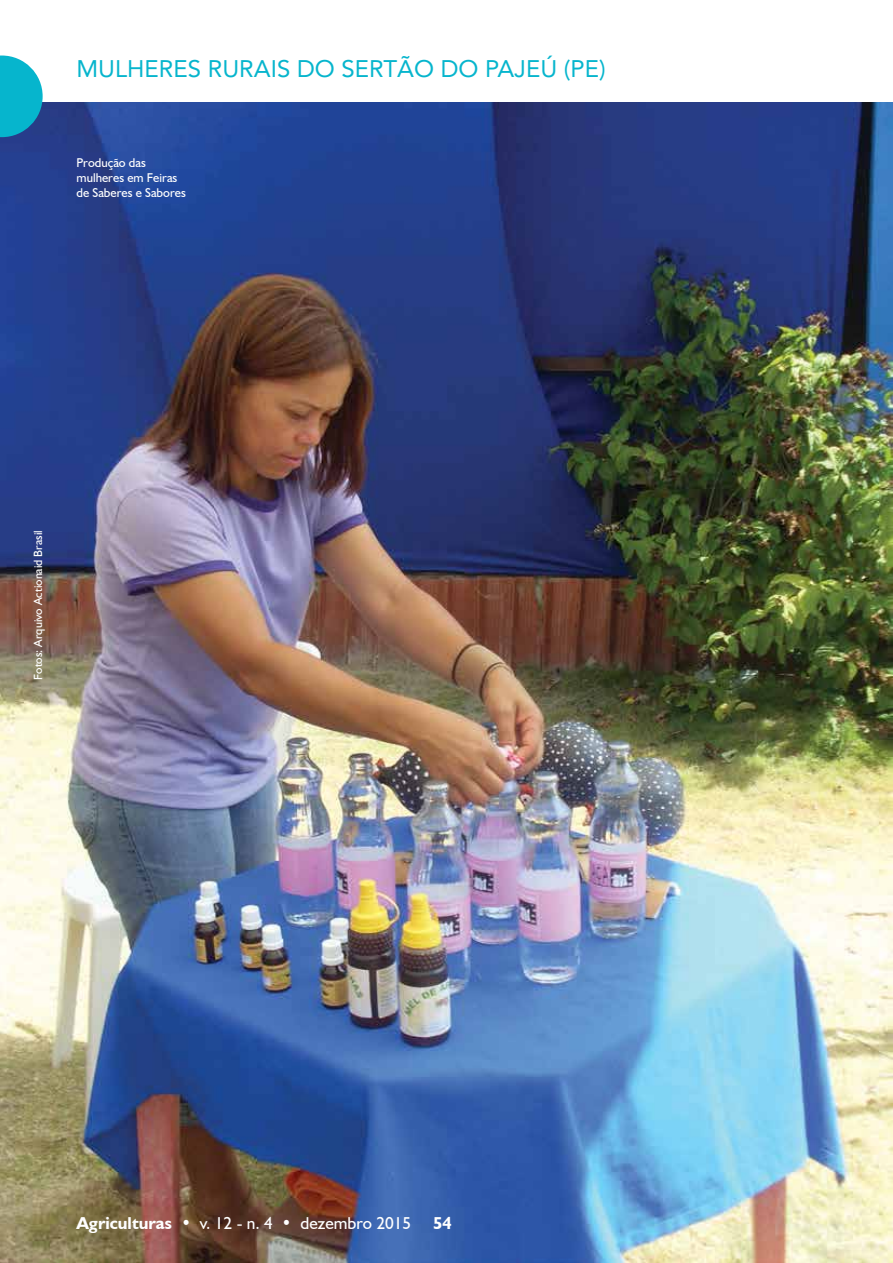
<style>
.page{position:relative;width:893px;height:1263px;background:#fff}
.page>*{position:absolute;margin:0;border:0;box-sizing:border-box;transform-origin:0 0}
.t1{font:24px "Avenir LT";color:#06b5cd}
.t2{font:17.25px "Humanist 521 BT";color:#fff}
.t3{font:700 17.25px "Humanist 521 BT";color:#fff}
.t4{font:12.75px/15.3px "Humanist 521 BT";color:#fff}
.t5{font:12px "Humanist 521 BT";color:#fff}
.s1{font-weight:700}
</style>
<div class="page">
<img style="left:0;top:102px;width:893px;height:1161px">
<svg style="left:0;top:56px;width:43px;height:81px;background:#23afca"></svg>
<h1 class="t1" style="left:77px;top:55px;width:54px">MULHERES</h1>
<h1 class="t1" style="left:208px;top:55px;width:45px">RURAIS</h1>
<h1 class="t1" style="left:297px;top:55px;width:310px">DO SERTÃO DO PAJE Ú (PE)</h1>
<p class="t4" style="left:77px;top:155px;width:111px">Produção das mulheres em Feiras de Saberes e Sabores</p>
<p class="t5" style="left:31px;top:680px;width:151px;rotate:-90deg">Fotos: Arquivo Actionaid Brasil</p>
<h2 class="t2" style="left:77px;top:1213px;width:336px"><span class="s1">Agriculturas</span> • v. 12 - n. 4 • dezembro 2015</h2>
<h2 class="t3" style="left:433px;top:1213px;width:20px">54</h2>
</div>
